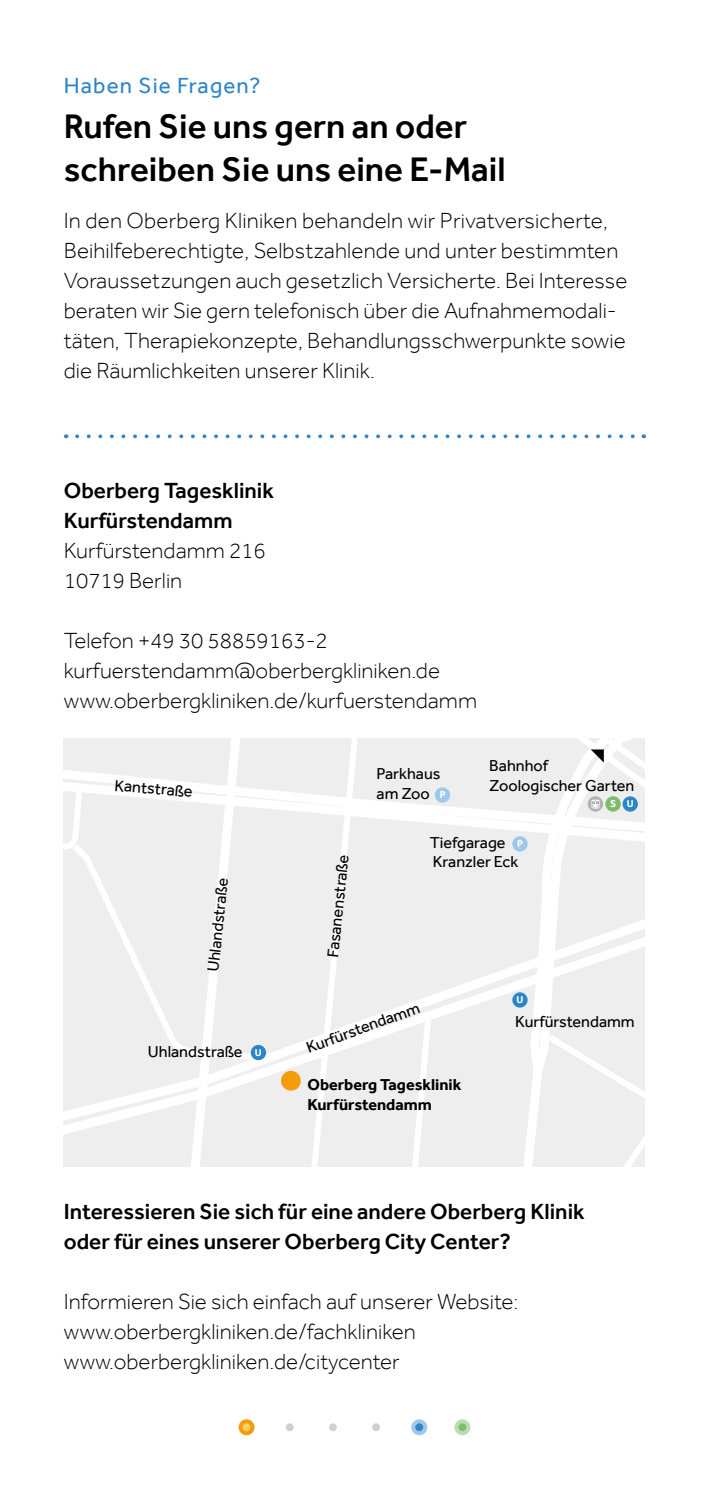
<style>
.page{position:relative;width:709px;height:1489px;background:#fff}
.page>*{position:absolute;margin:0;border:0;box-sizing:border-box;transform-origin:0 0}
.Flyer__HL2_Effra_Medium_14_17{font:500 35px/42.5px "Effra";color:#000}
.Flyer_Copy_Effra_Light_9_12{font:300 22.5px/30px "Effra";color:#000}
.Flyer_HL3_Effra_Medium_9_12{font:500 22.5px/30px "Effra";color:#000}
.Flyer_Copy_Effra_Light_9_12-2{font:500 22.5px "Effra";color:#000}
.Flyer_overline_Effra_Reg_9_17_blau{font:22.5px "Effra";letter-spacing:.05em;color:#3186c7}
.Flyer_Copy_Effra_Light_9_12-3{font:16.25px/19.5px "Effra";color:#000}
.Flyer_Copy_Effra_Light_9_12-4{font:700 16.25px/19.5px "Effra";color:#000}
.t1{font:700 10.25px "Effra";color:#fff}
</style>
<div class="page">
<svg style="left:77px;top:434px;width:558px;height:4px"></svg>
<svg style="left:238px;top:1419px;width:16px;height:16px"></svg>
<div style="left:242px;top:1423px;width:8px;height:7px;background:#facc6a;border-radius:50%"></div>
<div style="left:286px;top:1423px;width:8px;height:7px;background:#cfd0d0;border-radius:50%"></div>
<div style="left:329px;top:1423px;width:8px;height:7px;background:#cfd0d0;border-radius:50%"></div>
<div style="left:372px;top:1423px;width:8px;height:7px;background:#cfd0d0;border-radius:50%"></div>
<svg style="left:411px;top:1419px;width:16px;height:16px"></svg>
<div style="left:415px;top:1423px;width:8px;height:7px;background:#3286c7;border-radius:50%"></div>
<svg style="left:454px;top:1419px;width:16px;height:16px"></svg>
<div style="left:458px;top:1423px;width:8px;height:7px;background:#7dbe6d;border-radius:50%"></div>
<svg style="left:64px;top:738px;width:581px;height:428px;background:#f0f0ef"></svg>
<svg style="left:64px;top:759px;width:446px;height:94px"></svg>
<svg style="left:66px;top:837px;width:198px;height:229px;background:#efefef"></svg>
<svg style="left:305px;top:738px;width:58px;height:428px"></svg>
<svg style="left:404px;top:1012px;width:30px;height:154px"></svg>
<svg style="left:544px;top:1028px;width:101px;height:138px;background:#efefef"></svg>
<div style="left:251px;top:1044px;width:15px;height:16px;background:#2c85c7;border-radius:50%"></div>
<div style="left:512px;top:992px;width:15px;height:15px;background:#2c85c7;border-radius:50%"></div>
<div style="left:435px;top:787px;width:15px;height:15px;background:#9dc7eb;border-radius:50%"></div>
<svg style="left:510px;top:738px;width:135px;height:138px"></svg>
<p class="Flyer_overline_Effra_Reg_9_17_blau" style="left:64px;top:72px;width:198px">Haben Sie Fragen?</p>
<p class="Flyer__HL2_Effra_Medium_14_17" style="left:64px;top:105px;width:443px">Rufen Sie uns gern an oder schreiben Sie uns eine E-Mail</p>
<p class="Flyer_Copy_Effra_Light_9_12" style="left:64px;top:205px;width:565px">In den Oberberg Kliniken behandeln wir Privatversicherte, Beihilfeberechtigte, Selbstzahlende und unter bestimmten Voraussetzungen auch gesetzlich Versicherte. Bei Interesse beraten wir Sie gern telefonisch über die Aufnahmemodali&shy;täten, Therapiekonzepte, Behandlungsschwerpunkte sowie die Räumlichkeiten unserer Klinik.</p>
<p class="Flyer_Copy_Effra_Light_9_12-2" style="left:64px;top:477px;width:212px">Oberberg Tagesklinik</p>
<p class="Flyer_Copy_Effra_Light_9_12-2" style="left:64px;top:507px;width:170px">Kurfürstendamm</p>
<p class="Flyer_Copy_Effra_Light_9_12" style="left:64px;top:535px;width:203px">Kurfürstendamm 216</p>
<p class="Flyer_Copy_Effra_Light_9_12" style="left:64px;top:565px;width:120px">10719 Berlin</p>
<p class="Flyer_Copy_Effra_Light_9_12" style="left:64px;top:625px;width:265px">Telefon +49 30 58859163-2</p>
<p class="Flyer_Copy_Effra_Light_9_12" style="left:64px;top:655px;width:378px">kurfuerstendamm@oberbergkliniken.de</p>
<p class="Flyer_Copy_Effra_Light_9_12" style="left:64px;top:685px;width:415px">www.oberbergkliniken.de/kurfuerstendamm</p>
<p class="Flyer_Copy_Effra_Light_9_12-3" style="left:116px;top:775px;width:80px;rotate:5deg">Kantstraße</p>
<p class="Flyer_Copy_Effra_Light_9_12-3" style="left:203px;top:970px;width:96px;rotate:-84deg">Uhlandstraße</p>
<p class="Flyer_Copy_Effra_Light_9_12-3" style="left:148px;top:1041px;width:96px">Uhlandstraße</p>
<p class="t1" style="left:255px;top:1046px;width:8px">U</p>
<p class="Flyer_Copy_Effra_Light_9_12-3" style="left:323px;top:956px;width:105px;rotate:-84deg">Fasanenstraße</p>
<p class="Flyer_Copy_Effra_Light_9_12-3" style="left:489px;top:756px;width:147px">Bahnhof<br>Zoologischer Garten</p>
<p class="Flyer_Copy_Effra_Light_9_12-3" style="left:376px;top:763px;width:65px">Parkhaus</p>
<p class="Flyer_Copy_Effra_Light_9_12-3" style="left:376px;top:783px;width:55px">am Zoo</p>
<p class="Flyer_Copy_Effra_Light_9_12-3" style="left:430px;top:832px;width:90px">Tiefgarage<br>Kranzler Eck</p>
<p class="t1" style="left:440px;top:788px;width:7px">P</p>
<p class="t1" style="left:610px;top:797px;width:25px">S U</p>
<p class="t1" style="left:517px;top:837px;width:7px">P</p>
<p class="t1" style="left:516px;top:993px;width:8px">U</p>
<p class="Flyer_Copy_Effra_Light_9_12-3" style="left:303px;top:1038px;width:121px;rotate:-20deg">Kurfürstendamm</p>
<p class="Flyer_Copy_Effra_Light_9_12-3" style="left:515px;top:1011px;width:121px">Kurfürstendamm</p>
<p class="Flyer_Copy_Effra_Light_9_12-4" style="left:307px;top:1074px;width:155px">Oberberg Tagesklinik<br>Kurfürstendamm</p>
<p class="Flyer_HL3_Effra_Medium_9_12" style="left:64px;top:1195px;width:522px">Interessieren Sie sich für eine andere Oberberg Klinik oder für eines unserer Oberberg City Center?</p>
<p class="Flyer_Copy_Effra_Light_9_12" style="left:64px;top:1285px;width:456px">Informieren Sie sich einfach auf unserer Website:</p>
<p class="Flyer_Copy_Effra_Light_9_12" style="left:64px;top:1315px;width:354px">www.oberbergkliniken.de/fachkliniken</p>
<p class="Flyer_Copy_Effra_Light_9_12" style="left:64px;top:1345px;width:337px">www.oberbergkliniken.de/citycenter</p>
</div>
